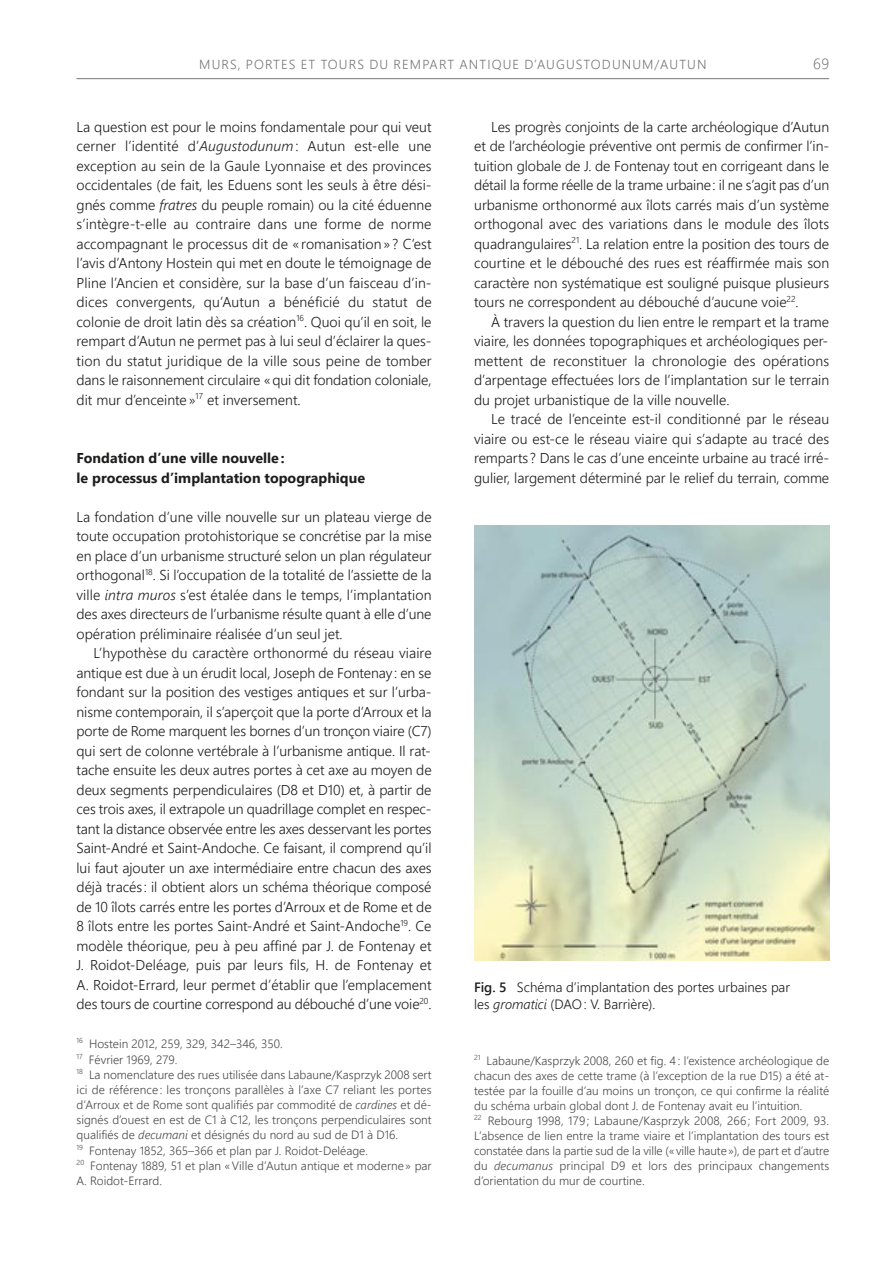
<style>
.page{position:relative;width:893px;height:1263px;background:#fff}
.page>*{position:absolute;margin:0;border:0;box-sizing:border-box;transform-origin:0 0}
.t1{font:300 15px "Segoe UI";color:#616160}
.t2{font:300 14.25px/19.5px "Segoe UI";letter-spacing:-.005em;color:#1d1d1c;text-align:justify}
.t3{font:700 14.25px/19.5px "Segoe UI";color:#1d1d1c}
.t4{font:300 13.5px/16.5px "Segoe UI";color:#1d1d1c}
.t5{font:300 13.05px "Segoe UI";letter-spacing:.085em;color:#787777}
.t6{font:300 12px/15.3px "Segoe UI";color:#4a4a49}
.s1{font-style:italic}
.s2{font-weight:600}
</style>
<div class="page">
<hr style="left:77px;top:78px;width:752px;height:1px;background:#787777">
<img style="left:474px;top:526px;width:355px;height:434px">
<p class="t5" style="left:199px;top:55px;width:509px">MURS, PORTES ET TOURS DU REMPART ANTIQUE D’AUGUSTODUNUM/AUTUN</p>
<p class="t1" style="left:813px;top:53px;width:18px">69</p>
<p class="t2" style="left:77px;top:116px;width:357px">La question est pour le moins fondamentale pour qui veut cerner l’identité d’<span class="s1">Augustodunum</span>: Autun est‐elle une exception au sein de la Gaule Lyonnaise et des provinces occidentales ﴾de fait, les Eduens sont les seuls à être dési‐ gnés comme <span class="s1">fratres</span> du peuple romain﴿ ou la cité éduenne s’intègre‐t‐elle au contraire dans une forme de norme accompagnant le processus dit de « romanisation» ? C’est l’avis d’Antony Hostein qui met en doute le témoignage de Pline l’Ancien et considère, sur la base d’un faisceau d’in‐ dices convergents, qu’Autun a bénéficié du statut de colonie de droit latin dès sa création<sup>16</sup>. Quoi qu’il en soit, le rempart d’Autun ne permet pas à lui seul d’éclairer la ques‐ tion du statut juridique de la ville sous peine de tomber dans le raisonnement circulaire «qui dit fondation coloniale, dit mur d’enceinte»<sup>17</sup> et inversement.</p>
<p class="t3" style="left:77px;top:448px;width:290px">Fondation d’une ville nouvelle:<br>le processus d’implantation topographique</p>
<p class="t2" style="left:77px;top:506px;width:357px">La fondation d’une ville nouvelle sur un plateau vierge de toute occupation protohistorique se concrétise par la mise en place d’un urbanisme structuré selon un plan régulateur orthogonal<sup>18</sup>. Si l’occupation de la totalité de l’assiette de la ville <span class="s1">intra muros</span> s’est étalée dans le temps, l’implantation des axes directeurs de l’urbanisme résulte quant à elle d’une opération préliminaire réalisée d’un seul jet.</p>
<p class="t2" style="left:77px;top:643px;width:357px;text-indent:17px">L’hypothèse du caractère orthonormé du réseau viaire antique est due à un érudit local, Joseph de Fontenay: en se fondant sur la position des vestiges antiques et sur l’urba‐ nisme contemporain, il s’aperçoit que la porte d’Arroux et la porte de Rome marquent les bornes d’un tronçon viaire ﴾C7﴿ qui sert de colonne vertébrale à l’urbanisme antique. Il rat‐ tache ensuite les deux autres portes à cet axe au moyen de deux segments perpendiculaires ﴾D8 et D10﴿ et, à partir de ces trois axes, il extrapole un quadrillage complet en respec‐ tant la distance observée entre les axes desservant les portes Saint‐André et Saint‐Andoche. Ce faisant, il comprend qu’il lui faut ajouter un axe intermédiaire entre chacun des axes déjà tracés : il obtient alors un schéma théorique composé de 10 îlots carrés entre les portes d’Arroux et de Rome et de 8 îlots entre les portes Saint‐André et Saint‐Andoche<sup>19</sup>. Ce modèle théorique, peu à peu affiné par J. de Fontenay et J. Roidot‐Deléage, puis par leurs fils, H. de Fontenay et A. Roidot‐Errard, leur permet d’établir que l’emplacement des tours de courtine correspond au débouché d’une voie<sup>20</sup>.</p>
<p class="t6" style="left:77px;top:1035px;width:357px"><sup>16</sup> Hostein 2012, 259, 329, 342–346, 350.<br><sup>17</sup> Février 1969, 279.<br><sup>18</sup> La nomenclature des rues utilisée dans Labaune/Kasprzyk 2008 sert ici de référence : les tronçons parallèles à l’axe C7 reliant les portes d’Arroux et de Rome sont qualifiés par commodité de <span class="s1">cardines</span> et dé‐ signés d’ouest en est de C1 à C12, les tronçons perpendiculaires sont qualifiés de <span class="s1">decumani</span> et désignés du nord au sud de D1 à D16.<br><sup>19</sup> Fontenay 1852, 365–366 et plan par J. Roidot‐Deléage.<br><sup>20</sup> Fontenay 1889, 51 et plan «Ville d’Autun antique et moderne» par A. Roidot‐Errard.</p>
<p class="t2" style="left:474px;top:116px;width:357px;text-indent:17px">Les progrès conjoints de la carte archéologique d’Autun et de l’archéologie préventive ont permis de confirmer l’in‐ tuition globale de J. de Fontenay tout en corrigeant dans le détail la forme réelle de la trame urbaine: il ne s’agit pas d’un urbanisme orthonormé aux îlots carrés mais d’un système orthogonal avec des variations dans le module des îlots quadrangulaires<sup>21</sup>. La relation entre la position des tours de courtine et le débouché des rues est réaffirmée mais son caractère non systématique est souligné puisque plusieurs tours ne correspondent au débouché d’aucune voie<sup>22</sup>.</p>
<p class="t2" style="left:474px;top:311px;width:357px;text-indent:17px">À travers la question du lien entre le rempart et la trame viaire, les données topographiques et archéologiques per‐ mettent de reconstituer la chronologie des opérations d’arpentage effectuées lors de l’implantation sur le terrain du projet urbanistique de la ville nouvelle.</p>
<p class="t2" style="left:474px;top:409px;width:357px;text-indent:17px">Le tracé de l’enceinte est‐il conditionné par le réseau viaire ou est‐ce le réseau viaire qui s’adapte au tracé des remparts ? Dans le cas d’une enceinte urbaine au tracé irré‐ gulier, largement déterminé par le relief du terrain, comme</p>
<p class="t4" style="left:474px;top:978px;width:317px"><span class="s2">Fig. 5</span> Schéma d’implantation des portes urbaines par les <span class="s1">gromatici</span> ﴾DAO: V. Barrière﴿.</p>
<p class="t6" style="left:474px;top:1052px;width:357px"><sup>21</sup> Labaune/Kasprzyk 2008, 260 et fig. 4: l’existence archéologique de chacun des axes de cette trame ﴾à l’exception de la rue D15﴿ a été at‐ testée par la fouille d’au moins un tronçon, ce qui confirme la réalité du schéma urbain global dont J. de Fontenay avait eu l’intuition.<br><sup>22</sup> Rebourg 1998, 179 ; Labaune/Kasprzyk 2008, 266 ; Fort 2009, 93.<br>L’absence de lien entre la trame viaire et l’implantation des tours est constatée dans la partie sud de la ville ﴾«ville haute »﴿, de part et d’autre du <span class="s1">decumanus</span> principal D9 et lors des principaux changements d’orientation du mur de courtine.</p>
</div>
